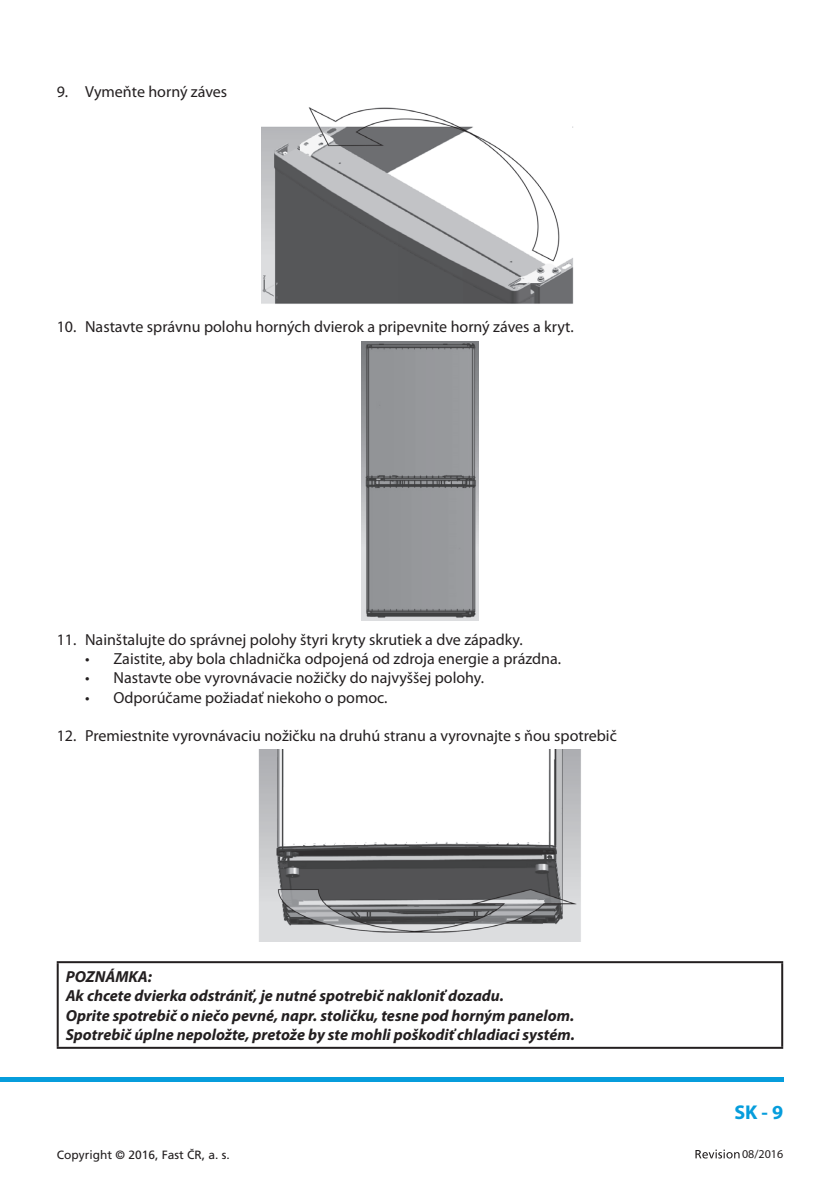
<style>
.page{position:relative;width:840px;height:1191px;background:#fff}
.page>*{position:absolute;margin:0;border:0;box-sizing:border-box;transform-origin:0 0}
.t1{font:700 20px "Myriad Pro";color:#069ddc}
.t2{font:16px "Myriad Pro";color:#231f20}
.t3{font:italic 700 16px/19.2px "Myriad Pro";color:#231f20}
.t4{font:12px "Frutiger CE";color:#231f20}
.t5{font:12px "Myriad Pro";color:#231f20}
</style>
<div class="page">
<hr style="left:0;top:1077px;width:782px;height:4px;background:#069ddc">
<svg style="left:695px;top:1149px;width:44px;height:9px"></svg>
<img style="left:261px;top:107px;width:313px;height:197px">
<img style="left:361px;top:341px;width:117px;height:279px">
<img style="left:258px;top:750px;width:323px;height:191px">
<hr style="left:57px;top:961px;width:725px;height:2px;background:#231f20">
<hr style="left:57px;top:963px;width:2px;height:83px;background:#231f20">
<hr style="left:780px;top:963px;width:2px;height:83px;background:#231f20">
<hr style="left:57px;top:1046px;width:725px;height:2px;background:#231f20">
<p class="t2" style="left:57px;top:86px;width:172px">9. Vymeňte horný záves</p>
<p class="t2" style="left:57px;top:321px;width:518px">10. Nastavte správnu polohu horných dvierok a pripevnite horný záves a kryt.</p>
<p class="t2" style="left:57px;top:633px;width:467px">11. Nainštalujte do správnej polohy štyri kryty skrutiek a dve západky.</p>
<p class="t2" style="left:85px;top:652px;width:477px">• Zaistite, aby bola chladnička odpojená od zdroja energie a prázdna.</p>
<p class="t2" style="left:85px;top:672px;width:400px">• Nastavte obe vyrovnávacie nožičky do najvyššej polohy.</p>
<p class="t2" style="left:85px;top:691px;width:304px">• Odporúčame požiadať niekoho o pomoc.</p>
<p class="t2" style="left:57px;top:729px;width:561px">12. Premiestnite vyrovnávaciu nožičku na druhú stranu a vyrovnajte s ňou spotrebič</p>
<p class="t3" style="left:66px;top:968px;width:510px">POZNÁMKA:<br>Ak chcete dvierka odstrániť, je nutné spotrebič nakloniť dozadu.<br>Oprite spotrebič o niečo pevné, napr. stoličku, tesne pod horným panelom.<br>Spotrebič úplne nepoložte, pretože by ste mohli poškodiť chladiaci systém.</p>
<p class="t1" style="left:734px;top:1104px;width:50px">SK - 9</p>
<p class="t4" style="left:57px;top:1149px;width:174px">Copyright © 2016, Fast ČR, a. s.</p>
<p class="t5" style="left:741px;top:1149px;width:43px">08/2016</p>
</div>
